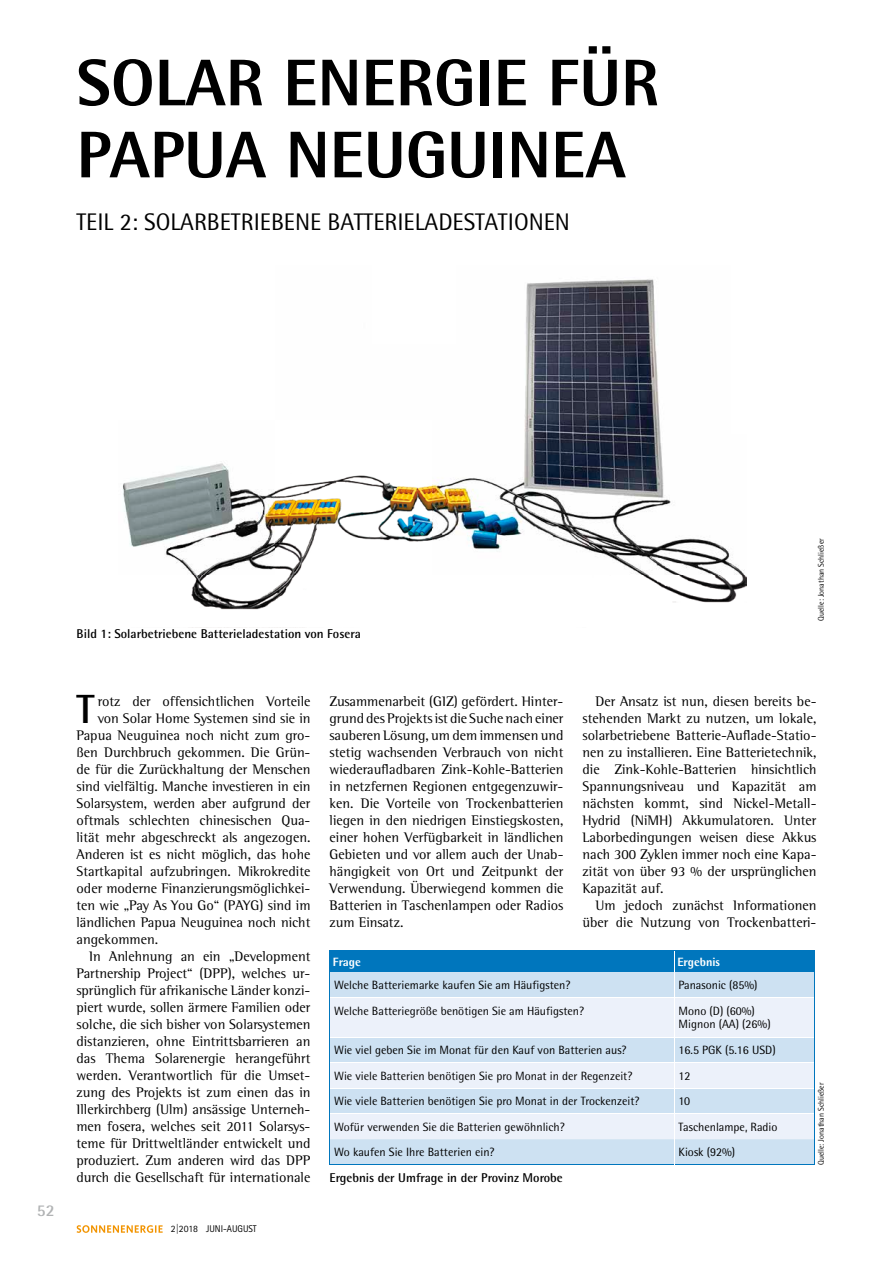
<style>
.page{position:relative;width:893px;height:1263px;background:#fff}
.page>*{position:absolute;margin:0;border:0;box-sizing:border-box;transform-origin:0 0}
.t1{font:800 66px/72px "Rotis Semi Sans Std";color:#000}
.t2{font:700 40.8px "Rotis Semi Sans Std";color:#000}
.t3{font:24px "Rotis Semi Sans Std";color:#000}
.t4{font:700 16.5px "Rotis Semi Sans Std";color:#b1b3b4}
.t5{font:14.25px/17px "Rotis Semi Serif Std";color:#000;text-align:justify}
.t6{font:700 12.75px "Rotis Semi Sans Std";color:#000}
.t7{font:12px/13.8px "Rotis Semi Sans Std";color:#000}
.t8{font:800 12px "Rotis Semi Sans Std";color:#fff}
.t9{font:9.75px "Rotis Sans Serif Std";color:#000}
.t10{font:8.25px "Rotis Semi Sans Std";color:#000;scale:.94 1}
</style>
<div class="page">
<svg style="left:77px;top:1225px;width:86px;height:8px"></svg>
<div style="left:331px;top:1139px;width:483px;height:25px;background:#cde1f2"></div>
<svg style="left:331px;top:998px;width:483px;height:141px;background:#e1ebf7"></svg>
<hr style="left:330px;top:950px;width:344px;height:1px;background:#0076bd">
<hr style="left:674px;top:950px;width:141px;height:1px;background:#0076bd">
<hr style="left:330px;top:997px;width:1px;height:40px;background:#0076bd">
<hr style="left:814px;top:997px;width:1px;height:40px;background:#0076bd">
<svg style="left:330px;top:1038px;width:1px;height:126px"></svg>
<svg style="left:814px;top:1037px;width:1px;height:127px"></svg>
<hr style="left:330px;top:1164px;width:344px;height:1px;background:#0076bd">
<hr style="left:674px;top:1164px;width:141px;height:1px;background:#0076bd">
<hr style="left:674px;top:998px;width:1px;height:39px;background:#fff">
<svg style="left:674px;top:1038px;width:1px;height:126px"></svg>
<hr style="left:330px;top:997px;width:344px;height:1px;background:#fff">
<hr style="left:330px;top:1037px;width:344px;height:1px;background:#fff">
<hr style="left:674px;top:1037px;width:140px;height:1px;background:#fff">
<hr style="left:330px;top:1062px;width:344px;height:1px;background:#fff">
<hr style="left:674px;top:1062px;width:140px;height:1px;background:#fff">
<hr style="left:330px;top:1088px;width:344px;height:1px;background:#fff">
<hr style="left:674px;top:1088px;width:140px;height:1px;background:#fff">
<hr style="left:330px;top:1113px;width:344px;height:1px;background:#fff">
<hr style="left:674px;top:1113px;width:140px;height:1px;background:#fff">
<svg style="left:330px;top:951px;width:485px;height:46px;background:#6fb0d9"></svg>
<img style="left:123px;top:279px;width:623px;height:331px">
<div style="left:372px;top:254px;width:83px;height:90px;background:#fff"></div>
<div style="left:732px;top:264px;width:21px;height:169px;background:#fff"></div>
<h1 class="t1" style="left:77px;top:46px;width:584px">SOLAR ENERGIE FÜR<br>PAPUA NEUGUINEA</h1>
<h3 class="t3" style="left:77px;top:207px;width:495px">TEIL 2: SOLARBETRIEBENE BATTERIELADESTATIONEN</h3>
<p class="t4" style="left:37px;top:1200px;width:19px">52</p>
<p class="t6" style="left:77px;top:626px;width:286px">Bild 1: Solarbetriebene Batterieladestation von Fosera</p>
<p class="t10" style="left:816px;top:621px;width:89px;rotate:-90deg">Quelle: Jonathan Schließer</p>
<h2 class="t2" style="left:77px;top:684px;width:20px">T</h2>
<p class="t5" style="left:98px;top:693px;width:214px">rotz der offensichtlichen Vorteile</p>
<p class="t5" style="left:98px;top:710px;width:214px">von Solar Home Systemen sind sie in</p>
<p class="t5" style="left:77px;top:727px;width:235px">Papua Neuguinea noch nicht zum gro-</p>
<p class="t5" style="left:77px;top:744px;width:235px">ßen Durchbruch gekommen. Die Grün-</p>
<p class="t5" style="left:77px;top:761px;width:235px">de für die Zurückhaltung der Menschen</p>
<p class="t5" style="left:77px;top:778px;width:235px">sind vielfältig. Manche investieren in ein</p>
<p class="t5" style="left:77px;top:795px;width:235px">Solarsystem, werden aber aufgrund der</p>
<p class="t5" style="left:77px;top:812px;width:235px">oftmals schlechten chinesischen Qua-</p>
<p class="t5" style="left:77px;top:829px;width:235px">lität mehr abgeschreckt als angezogen.</p>
<p class="t5" style="left:77px;top:846px;width:235px">Anderen ist es nicht möglich, das hohe</p>
<p class="t5" style="left:77px;top:863px;width:235px">Startkapital aufzubringen. Mikrokredite</p>
<p class="t5" style="left:77px;top:880px;width:235px">oder moderne Finanzierungsmöglichkei-</p>
<p class="t5" style="left:77px;top:897px;width:235px">ten wie „Pay As You Go“ (PAYG) sind im</p>
<p class="t5" style="left:77px;top:914px;width:235px">ländlichen Papua Neuguinea noch nicht</p>
<p class="t5" style="left:77px;top:931px;width:83px">angekommen.</p>
<p class="t5" style="left:89px;top:948px;width:223px">In Anlehnung an ein „Development</p>
<p class="t5" style="left:77px;top:965px;width:235px">Partnership Project“ (DPP), welches ur-</p>
<p class="t5" style="left:77px;top:982px;width:235px">sprünglich für afrikanische Länder konzi-</p>
<p class="t5" style="left:77px;top:999px;width:235px">piert wurde, sollen ärmere Familien oder</p>
<p class="t5" style="left:77px;top:1016px;width:235px">solche, die sich bisher von Solarsystemen</p>
<p class="t5" style="left:77px;top:1033px;width:235px">distanzieren, ohne Eintrittsbarrieren an</p>
<p class="t5" style="left:77px;top:1050px;width:235px">das Thema Solarenergie herangeführt</p>
<p class="t5" style="left:77px;top:1067px;width:235px">werden. Verantwortlich für die Umset-</p>
<p class="t5" style="left:77px;top:1084px;width:235px">zung des Projekts ist zum einen das in</p>
<p class="t5" style="left:77px;top:1101px;width:235px">Illerkirchberg (Ulm) ansässige Unterneh-</p>
<p class="t5" style="left:77px;top:1118px;width:235px">men fosera, welches seit 2011 Solarsys-</p>
<p class="t5" style="left:77px;top:1135px;width:235px">teme für Drittweltländer entwickelt und</p>
<p class="t5" style="left:77px;top:1152px;width:235px">produziert. Zum anderen wird das DPP</p>
<p class="t5" style="left:77px;top:1169px;width:235px">durch die Gesellschaft für internationale</p>
<p class="t9" style="left:171px;top:1223px;width:87px">2|2018 JUNI-AUGUST</p>
<p class="t5" style="left:330px;top:693px;width:235px">Zusammenarbeit (GIZ) gefördert. Hinter&shy;grund des Projekts ist die Suche nach einer sauberen Lösung, um dem immensen und stetig wachsenden Verbrauch von nicht wiederaufladbaren Zink-Kohle-Batterien in netzfernen Regionen entgegenzuwir&shy;ken. Die Vorteile von Trockenbatterien liegen in den niedrigen Einstiegskosten, einer hohen Verfügbarkeit in ländlichen Gebieten und vor allem auch der Unab&shy;hängigkeit von Ort und Zeitpunkt der Verwendung. Überwiegend kommen die Batterien in Taschenlampen oder Radios zum Einsatz.</p>
<p class="t5" style="left:583px;top:693px;width:235px;text-indent:13px">Der Ansatz ist nun, diesen bereits be&shy;stehenden Markt zu nutzen, um lokale, solarbetriebene Batterie-Auflade-Statio&shy;nen zu installieren. Eine Batterietechnik, die Zink-Kohle-Batterien hinsichtlich Spannungsniveau und Kapazität am nächsten kommt, sind Nickel-Metall-Hydrid (NiMH) Akkumulatoren. Unter Laborbedingungen weisen diese Akkus nach 300 Zyklen immer noch eine Kapa&shy;zität von über 93 % der ursprünglichen Kapazität auf.</p>
<p class="t5" style="left:583px;top:897px;width:235px;text-align:right">Um jedoch zunächst Informationen über die Nutzung von Trockenbatteri-</p>
<p class="t8" style="left:333px;top:954px;width:30px">Frage</p>
<p class="t8" style="left:677px;top:954px;width:44px">Ergebnis</p>
<p class="t7" style="left:334px;top:978px;width:238px">Welche Batteriemarke kaufen Sie am Häufigsten?</p>
<p class="t7" style="left:679px;top:978px;width:80px">Panasonic (85%)</p>
<p class="t7" style="left:334px;top:1003px;width:251px">Welche Batteriegröße benötigen Sie am Häufigsten?</p>
<p class="t7" style="left:679px;top:1003px;width:94px">Mono (D) (60%)<br>Mignon (AA) (26%)</p>
<p class="t7" style="left:334px;top:1043px;width:294px">Wie viel geben Sie im Monat für den Kauf von Batterien aus?</p>
<p class="t7" style="left:679px;top:1043px;width:99px">16.5 PGK (5.16 USD)</p>
<p class="t7" style="left:334px;top:1068px;width:300px">Wie viele Batterien benötigen Sie pro Monat in der Regenzeit?</p>
<p class="t7" style="left:679px;top:1068px;width:14px">12</p>
<p class="t7" style="left:334px;top:1094px;width:307px">Wie viele Batterien benötigen Sie pro Monat in der Trockenzeit?</p>
<p class="t7" style="left:679px;top:1094px;width:13px">10</p>
<p class="t7" style="left:334px;top:1119px;width:232px">Wofür verwenden Sie die Batterien gewöhnlich?</p>
<p class="t7" style="left:679px;top:1119px;width:100px">Taschenlampe, Radio</p>
<p class="t7" style="left:334px;top:1145px;width:162px">Wo kaufen Sie Ihre Batterien ein?</p>
<p class="t7" style="left:679px;top:1145px;width:58px">Kiosk (92%)</p>
<p class="t6" style="left:330px;top:1170px;width:235px">Ergebnis der Umfrage in der Provinz Morobe</p>
<p class="t10" style="left:816px;top:1165px;width:89px;rotate:-90deg">Quelle: Jonathan Schließer</p>
</div>
